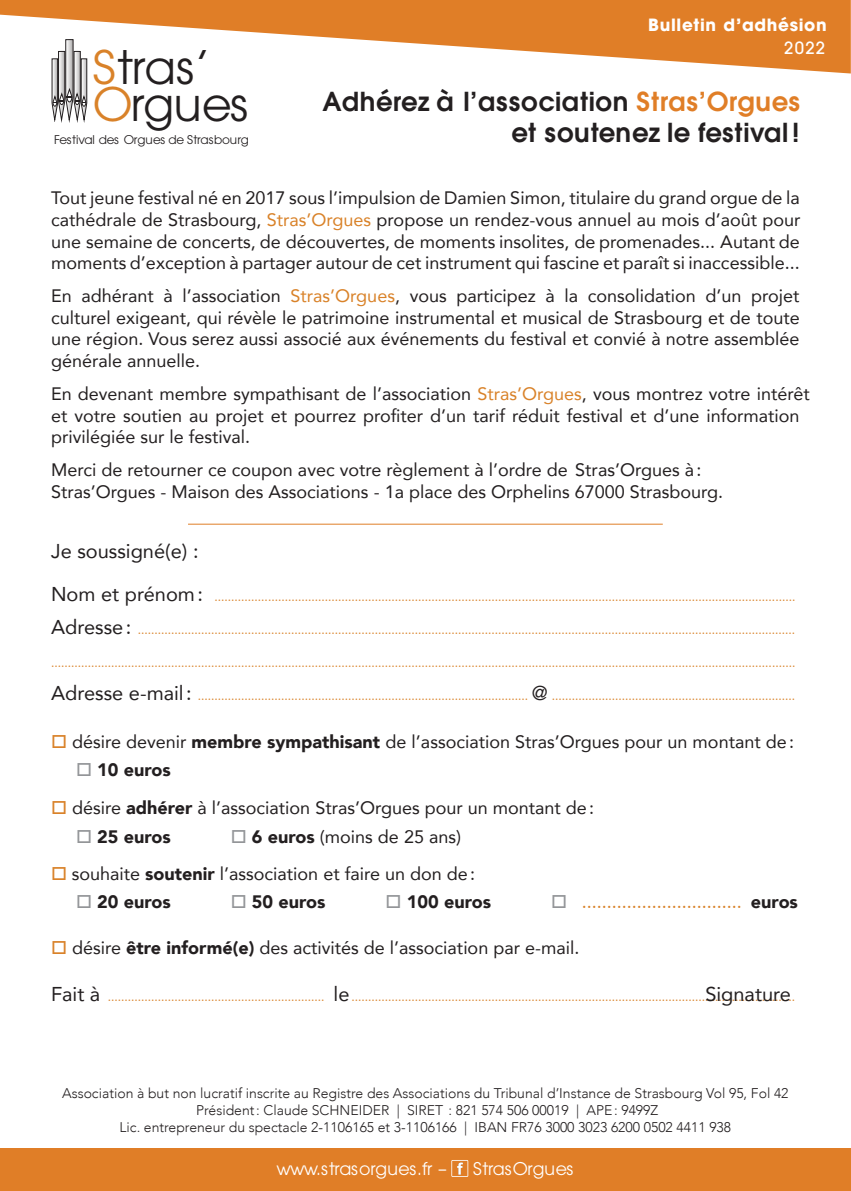
<style>
.page{position:relative;width:851px;height:1191px;background:#fff}
.page>*{position:absolute;margin:0;border:0;box-sizing:border-box;transform-origin:0 0}
.t1{font:46px/37.2px "ITC Avant Garde Std";letter-spacing:-.02em;color:#231f20}
.t2{font:600 26px/31.2px "ITC Avant Garde Std";letter-spacing:.02em;color:#231f20;text-align:right}
.t3{font:20px "Avenir";color:#231f20}
.t4{font:18px/21.6px "Avenir";color:#231f20;text-align:justify}
.t5{font:900 18px "Avenir";color:#231f20}
.t6{font:18px "Avenir";color:#d98229}
.t7{font:17.4px "ITC Avant Garde Std";letter-spacing:-.005em;color:#fff}
.t8{font:700 16.8px "ITC Avant Garde Std";letter-spacing:.04em;color:#fff}
.t9{font:500 16.8px "ITC Avant Garde Std";color:#fff}
.t10{font:300 14px/16.8px "Avenir";color:#231f20;text-align:center}
.t11{font:12px "Avenir";color:#d98229}
.t12{font:12px "ITC Avant Garde Std";letter-spacing:-.01em;color:#231f20}
.s1{color:#d98229}
.s2{color:#e07e27}
.s3{font-size:20px;color:#231f20}
.s4{font-weight:900}
.s5{color:#939598}
.s6{font-weight:900;color:#231f20}
</style>
<div class="page">
<svg style="left:52px;top:74px;width:35px;height:48px"></svg>
<svg style="left:0;top:0;width:850px;height:74px;fill:#e07e27"></svg>
<div style="left:0;top:1148px;width:850px;height:43px;background:#e07e27"></div>
<svg style="left:451px;top:1160px;width:17px;height:17px"></svg>
<hr style="left:188px;top:524px;width:474px;height:1px;background:#e07e27">
<h1 class="t1" style="left:93px;top:54px;width:157px"><span class="s1">S</span>tras’<br><span class="s1">O</span>rgues</h1>
<p class="t12" style="left:54px;top:135px;width:196px">Festival des Orgues de Strasbourg</p>
<p class="t8" style="left:648px;top:19px;width:180px">Bulletin d’adhésion</p>
<p class="t9" style="left:784px;top:41px;width:43px">2022</p>
<h2 class="t2" style="left:322px;top:89px;width:479px">Adhérez à l’association <span class="s2">Stras’Orgues </span>et soutenez le festival !</h2>
<p class="t4" style="left:51px;top:188px;width:751px">Tout jeune festival né en 2017 sous l’impulsion de Damien Simon, titulaire du grand orgue de la cathédrale de Strasbourg, <span class="s1">Stras’Orgues</span> propose un rendez-vous annuel au mois d’août pour une semaine de concerts, de découvertes, de moments insolites, de promenades... Autant de moments d’exception à partager autour de cet instrument qui fascine et paraît si inaccessible...</p>
<p class="t4" style="left:51px;top:285px;width:750px">En adhérant à l’association <span class="s1">Stras’Orgues</span>, vous participez à la consolidation d’un projet culturel exigeant, qui révèle le patrimoine instrumental et musical de Strasbourg et de toute une région. Vous serez aussi associé aux événements du festival et convié à notre assemblée générale annuelle.</p>
<p class="t4" style="left:51px;top:383px;width:760px;text-align:left">En devenant membre sympathisant de l’association <span class="s1">Stras’Orgues</span>, vous montrez votre intérêt et votre soutien au projet et pourrez profiter d’un tarif réduit festival et d’une information privilégiée sur le festival.</p>
<p class="t4" style="left:51px;top:459px;width:673px">Merci de retourner ce coupon avec votre règlement à l’ordre de Stras’Orgues à:<br>Stras’Orgues - Maison des Associations - 1a place des Orphelins 67000 Strasbourg.</p>
<p class="t3" style="left:51px;top:538px;width:149px">Je soussigné(e) :</p>
<p class="t11" style="left:51px;top:589px;width:745px"><span class="s3">Nom et prénom:</span> ..............................................................................................................................................................................</p>
<p class="t11" style="left:51px;top:622px;width:745px"><span class="s3">Adresse:</span> .....................................................................................................................................................................................................</p>
<p class="t11" style="left:51px;top:655px;width:745px">...............................................................................................................................................................................................................................</p>
<p class="t11" style="left:51px;top:688px;width:745px"><span class="s3">Adresse e-mail:</span> ................................................................................................... <span class="s3">@</span> .........................................................................</p>
<p class="t4" style="left:51px;top:731px;width:744px"><span class="s1">□</span> désire devenir <span class="s4">membre sympathisant</span> de l’association Stras’Orgues pour un montant de:</p>
<p class="t5" style="left:76px;top:758px;width:96px"><span class="s5">□</span> 10 euros</p>
<p class="t4" style="left:51px;top:797px;width:544px"><span class="s1">□</span> désire <span class="s4">adhérer</span> à l’association Stras’Orgues pour un montant de:</p>
<p class="t5" style="left:76px;top:825px;width:96px"><span class="s5">□</span> 25 euros</p>
<p class="t4" style="left:231px;top:826px;width:232px"><span class="s5">□</span> <span class="s4">6 euros</span> (moins de 25 ans)</p>
<p class="t4" style="left:51px;top:863px;width:425px"><span class="s1">□</span> souhaite <span class="s4">soutenir</span> l’association et faire un don de:</p>
<p class="t5" style="left:76px;top:890px;width:96px"><span class="s5">□</span> 20 euros</p>
<p class="t5" style="left:231px;top:890px;width:96px"><span class="s5">□</span> 50 euros</p>
<p class="t5" style="left:385px;top:890px;width:107px"><span class="s5">□</span> 100 euros</p>
<p class="t6" style="left:551px;top:890px;width:248px"><span class="s5">□</span> ................................ <span class="s6">euros</span></p>
<p class="t4" style="left:51px;top:937px;width:530px"><span class="s1">□</span> désire <span class="s4">être informé(e)</span> des activités de l’association par e-mail.</p>
<p class="t11" style="left:51px;top:989px;width:745px"><span class="s3">Fait à</span> ................................................................. <span class="s3">le</span> .....................................................................................................................................</p>
<p class="t3" style="left:705px;top:981px;width:87px">Signature</p>
<p class="t10" style="left:62px;top:1085px;width:728px">Association à but non lucratif inscrite au Registre des Associations du Tribunal d’Instance de Strasbourg Vol 95, Fol 42<br>Président: Claude SCHNEIDER | SIRET : 821 574 506 00019 | APE: 9499Z<br>Lic. entrepreneur du spectacle 2-1106165 et 3-1106166 | IBAN FR76 3000 3023 6200 0502 4411 938</p>
<p class="t7" style="left:276px;top:1162px;width:172px">www.strasorgues.fr –</p>
<p class="t7" style="left:473px;top:1162px;width:102px">StrasOrgues</p>
</div>
